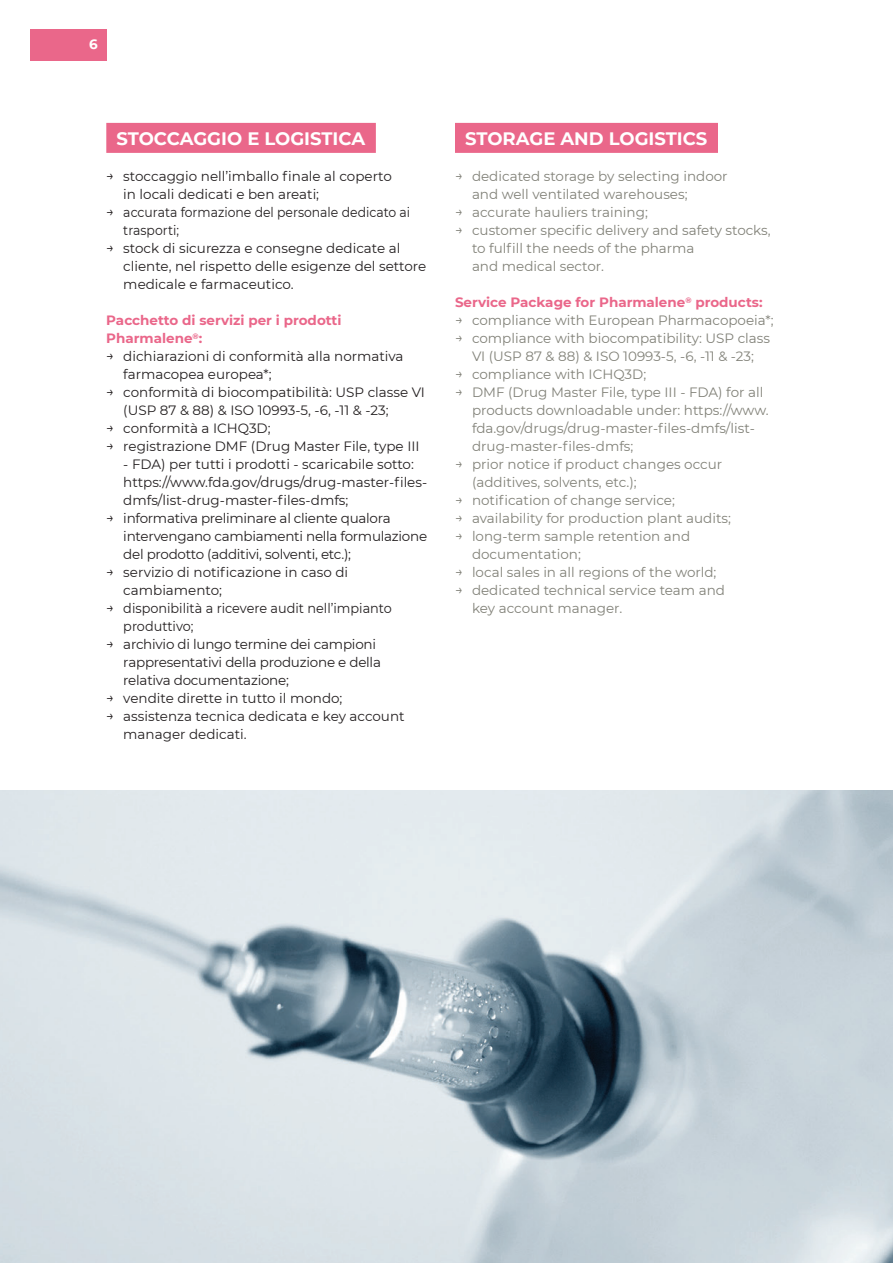
<style>
.page{position:relative;width:893px;height:1263px;background:#fff}
.page>*{position:absolute;margin:0;border:0;box-sizing:border-box;transform-origin:0 0}
.MAIN_Txt_Base_Ita{font:700 18px "Montserrat";color:#fff}
.MAIN_Txt_Base_Eng{font:13.5px/18px "Montserrat";color:#818178}
.MAIN_Txt_Base_Ita-2{font:13.5px/18px "Montserrat";color:#231f20}
.MAIN_Txt_Base_Ita-3{font:13.5px/18px "Montserrat";letter-spacing:-.02em;color:#231f20}
.MAIN_T1_Eng{font:13.5px/18px "Montserrat";color:#231f20}
.MAIN_Txt_Base_Eng-2{font:13.5px/18px "Montserrat";color:#231f20}
.MAIN_T1_Eng-2{font:13.5px/18px "Montserrat";color:#818178;text-align:center}
.MAIN_T1_Eng-3{font:700 13.5px/18px "Montserrat";color:#ea678a}
.t1{font:700 13.5px "Montserrat";color:#fff}
</style>
<div class="page">
<div style="left:30px;top:30px;width:76px;height:31px;background:#ea678a"></div>
<div style="left:106px;top:123px;width:270px;height:30px;background:#ea678a"></div>
<div style="left:455px;top:123px;width:263px;height:30px;background:#ea678a"></div>
<img style="left:0;top:791px;width:893px;height:472px">
<p class="t1" style="left:89px;top:34px;width:10px">6</p>
<p class="MAIN_Txt_Base_Ita" style="left:116px;top:126px;width:250px">STOCCAGGIO E LOGISTICA</p>
<p class="MAIN_Txt_Base_Ita-2" style="left:123px;top:167px;width:270px;text-indent:-17px">→ stoccaggio nell’imballo finale al coperto in locali dedicati e ben areati;</p>
<p class="MAIN_Txt_Base_Ita-2" style="left:123px;top:203px;width:288px;text-indent:-17px">→ accurata formazione del personale dedicato ai trasporti;</p>
<p class="MAIN_Txt_Base_Eng-2" style="left:123px;top:239px;width:304px;text-indent:-17px">→ stock di sicurezza e consegne dedicate al cliente, nel rispetto delle esigenze del settore medicale e farmaceutico.</p>
<p class="MAIN_T1_Eng-3" style="left:106px;top:311px;width:237px">Pacchetto di servizi per i prodotti<br>Pharmalene<sup>®</sup>:</p>
<p class="MAIN_T1_Eng" style="left:123px;top:347px;width:282px;text-indent:-17px">→ dichiarazioni di conformità alla normativa farmacopea europea*;</p>
<p class="MAIN_T1_Eng" style="left:123px;top:383px;width:303px;text-indent:-17px">→ conformità di biocompatibilità: USP classe VI (USP 87 &amp; 88) &amp; ISO 10993-5, -6, -11 &amp; -23;</p>
<p class="MAIN_Txt_Base_Eng-2" style="left:106px;top:419px;width:166px">→ conformità a ICHQ3D;</p>
<p class="MAIN_Txt_Base_Ita-2" style="left:106px;top:437px;width:315px">→ registrazione DMF (Drug Master File, type III</p>
<p class="MAIN_Txt_Base_Ita-2" style="left:123px;top:455px;width:304px">- FDA) per tutti i prodotti - scaricabile sotto: https://www.fda.gov/drugs/drug-master-files&shy;dmfs/list-drug-master-files-dmfs;</p>
<p class="MAIN_Txt_Base_Ita-3" style="left:123px;top:509px;width:305px;text-indent:-17px">→ informativa preliminare al cliente qualora intervengano cambiamenti nella formulazione del prodotto (additivi, solventi, etc.);</p>
<p class="MAIN_Txt_Base_Ita-2" style="left:123px;top:563px;width:226px;text-indent:-17px">→ servizio di notificazione in caso di cambiamento;</p>
<p class="MAIN_Txt_Base_Ita-2" style="left:123px;top:599px;width:270px;text-indent:-17px">→ disponibilità a ricevere audit nell’impianto produttivo;</p>
<p class="MAIN_Txt_Base_Ita-3" style="left:123px;top:635px;width:259px;text-indent:-17px">→ archivio di lungo termine dei campioni rappresentativi della produzione e della relativa documentazione;</p>
<p class="MAIN_Txt_Base_Ita-2" style="left:106px;top:689px;width:238px">→ vendite dirette in tutto il mondo;</p>
<p class="MAIN_Txt_Base_Ita-2" style="left:106px;top:707px;width:300px">→ assistenza tecnica dedicata e key account</p>
<p class="MAIN_Txt_Base_Ita-2" style="left:123px;top:725px;width:125px">manager dedicati.</p>
<p class="MAIN_Txt_Base_Ita" style="left:465px;top:126px;width:244px">STORAGE AND LOGISTICS</p>
<p class="MAIN_Txt_Base_Eng" style="left:472px;top:167px;width:257px;text-indent:-17px">→ dedicated storage by selecting indoor and well ventilated warehouses;</p>
<p class="MAIN_Txt_Base_Eng" style="left:455px;top:203px;width:194px">→ accurate hauliers training;</p>
<p class="MAIN_Txt_Base_Eng" style="left:472px;top:221px;width:300px;text-indent:-17px">→ customer specific delivery and safety stocks, to fulfill the needs of the pharma<br>and medical sector.</p>
<p class="MAIN_T1_Eng-3" style="left:455px;top:293px;width:309px">Service Package for Pharmalene<sup>®</sup> products:</p>
<p class="MAIN_T1_Eng-2" style="left:455px;top:311px;width:320px">→ compliance with European Pharmacopoeia*;</p>
<p class="MAIN_T1_Eng-2" style="left:455px;top:329px;width:317px">→ compliance with biocompatibility: USP class<br>VI (USP 87 &amp; 88) &amp; ISO 10993-5, -6, -11 &amp; -23;</p>
<p class="MAIN_Txt_Base_Eng" style="left:455px;top:365px;width:193px">→ compliance with ICHQ3D;</p>
<p class="MAIN_Txt_Base_Eng" style="left:472px;top:383px;width:298px;text-indent:-17px">→ DMF (Drug Master File, type III ‑ FDA) for all products downloadable under: https://www. fda.gov/drugs/drug-master-files-dmfs/list&shy;drug-master-files-dmfs;</p>
<p class="MAIN_Txt_Base_Eng" style="left:472px;top:455px;width:252px;text-indent:-17px">→ prior notice if product changes occur (additives, solvents, etc.);</p>
<p class="MAIN_Txt_Base_Eng" style="left:455px;top:491px;width:221px">→ notification of change service;</p>
<p class="MAIN_Txt_Base_Eng" style="left:455px;top:509px;width:277px">→ availability for production plant audits;</p>
<p class="MAIN_Txt_Base_Eng" style="left:472px;top:527px;width:220px;text-indent:-17px">→ long-term sample retention and documentation;</p>
<p class="MAIN_Txt_Base_Eng" style="left:455px;top:563px;width:263px">→ local sales in all regions of the world;</p>
<p class="MAIN_Txt_Base_Eng" style="left:472px;top:581px;width:255px;text-indent:-17px">→ dedicated technical service team and key account manager.</p>
</div>
